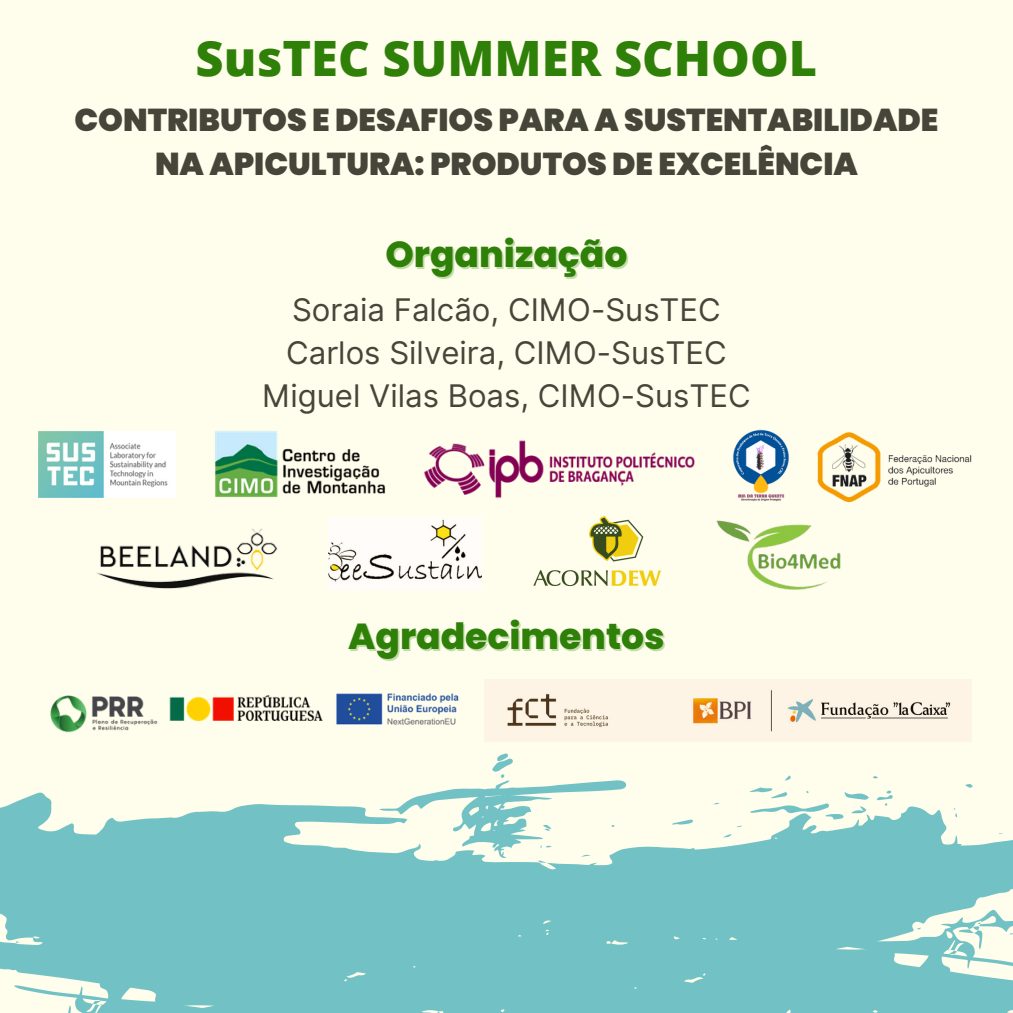
<style>
.page{position:relative;width:1013px;height:1013px;background:#fff}
.page>*{position:absolute;margin:0;border:0;box-sizing:border-box;transform-origin:0 0}
.t1{font:800 48.75px "Open Sans";color:#2f8009}
.t2{font:800 36.12px "Poppins";color:#2f8009}
.t3{font:900 31.62px/44px "Poppins";color:#45453a;text-align:center}
.t4{font:31.12px "Inter";color:#45453a}
</style>
<div class="page">
<div style="left:0;top:0;width:1012px;height:1012px;background:#fffdeb"></div>
<svg style="left:0;top:753px;width:1012px;height:259px;fill:#72c2c5"></svg>
<img style="left:97px;top:528px;width:181px;height:61px">
<img style="left:716px;top:520px;width:125px;height:70px">
<img style="left:533px;top:516px;width:128px;height:71px">
<img style="left:329px;top:518px;width:152px;height:71px">
<img style="left:506px;top:690px;width:446px;height:43px">
<img style="left:50px;top:693px;width:409px;height:40px">
<img style="left:38px;top:432px;width:138px;height:65px">
<img style="left:215px;top:431px;width:171px;height:66px">
<img style="left:424px;top:440px;width:271px;height:58px">
<img style="left:733px;top:429px;width:56px;height:73px">
<img style="left:817px;top:432px;width:155px;height:71px">
<p class="t1" style="left:196px;top:24px;width:623px">SusTEC SUMMER SCHOOL</p>
<p class="t3" style="left:74px;top:98px;width:865px">CONTRIBUTOS E DESAFIOS PARA A SUSTENTABILIDADE<br>NA APICULTURA: PRODUTOS DE EXCELÊNCIA</p>
<p class="t2" style="left:385px;top:229px;width:243px">Organização</p>
<p class="t4" style="left:292px;top:291px;width:430px">Soraia Falcão, CIMO-SusTEC</p>
<p class="t4" style="left:286px;top:334px;width:442px">Carlos Silveira, CIMO-SusTEC</p>
<p class="t4" style="left:262px;top:377px;width:490px">Miguel Vilas Boas, CIMO-SusTEC</p>
<p class="t2" style="left:348px;top:611px;width:318px">Agradecimentos</p>
</div>
